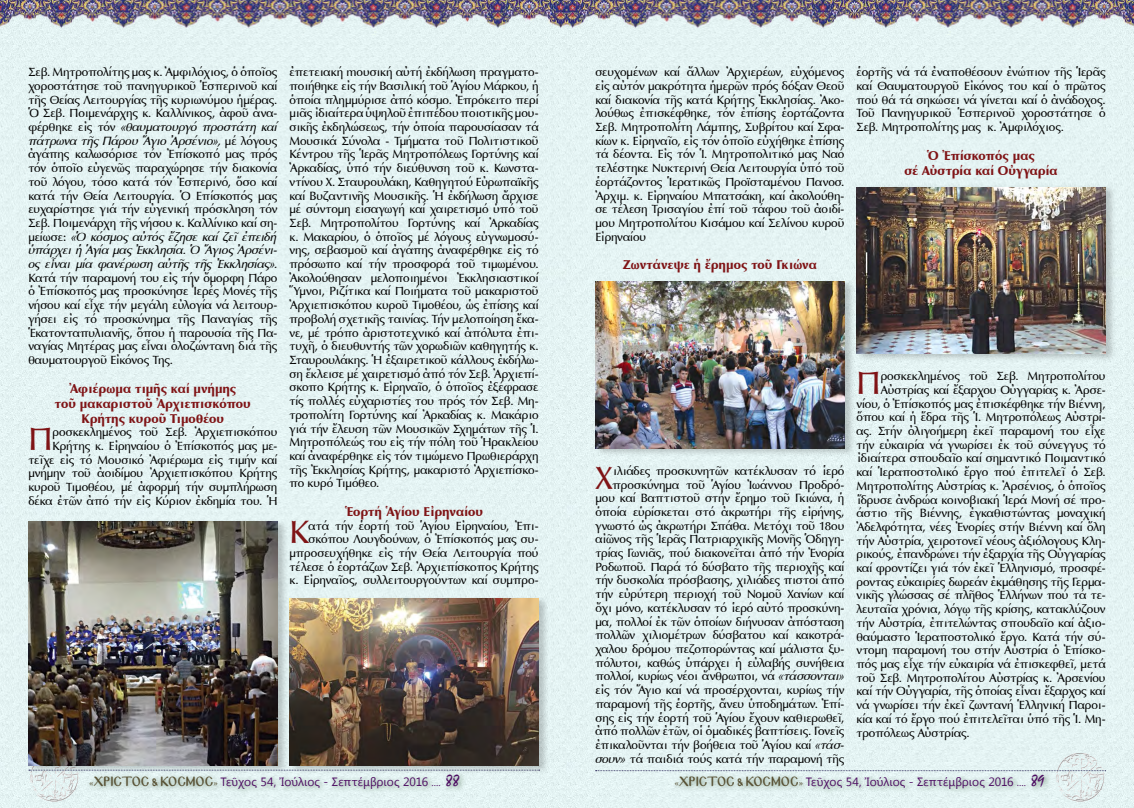
<style>
.page{position:relative;width:1134px;height:808px;background:#fff}
.page>*{position:absolute;margin:0;border:0;box-sizing:border-box;transform-origin:0 0}
.t1{font:32.4px "SK Optima Pol Uni W";color:#7f1416}
.t2{font:13px/15px "SK Optima Pol Uni W Bold";letter-spacing:.005em;color:#7f1416;text-align:center}
.t3{font:12px/13.7px "SK Optima Pol Uni W";letter-spacing:-.01em;color:#000;text-align:justify}
.t4{font:12px/13.7px "SK Optima Pol Uni W Italic";letter-spacing:-.02em;color:#000}
.t5{font:12px "Segoe UI";letter-spacing:.005em;color:#4d0c62}
.s1{font-family:"SK Optima Pol Uni W"}
.s2{font-family:"SK Optima Pol Uni W Italic"}
.s3{font-family:"Minion Pro";font-size:10px;color:#585134}
.s4{font-family:"Mg Byzantine UC Pol Normal";font-size:11.7px;color:#585134}
.s5{font-family:"Minion Pro";font-size:10px}
.s6{font-family:"Mistral";font-size:16px}
</style>
<div class="page">
<div style="left:0;top:64px;width:1134px;height:744px;background:#e4f3f3"></div>
<img style="left:0;top:0;width:1134px;height:64px">
<svg style="left:596px;top:770px;width:458px;height:1px"></svg>
<img style="left:1054px;top:751px;width:52px;height:51px">
<img style="left:28px;top:774px;width:51px;height:28px">
<div style="left:672px;top:771px;width:379px;height:25px;background:#133c0d;opacity:.45"></div>
<div style="left:86px;top:771px;width:381px;height:25px;background:#133c0d;opacity:.45"></div>
<div style="left:28px;top:519px;width:261px;height:255px;background:#000;opacity:.2"></div>
<img style="left:28px;top:522px;width:249px;height:243px">
<div style="left:289px;top:596px;width:261px;height:178px;background:#000;opacity:.2"></div>
<img style="left:289px;top:599px;width:250px;height:166px">
<div style="left:595px;top:279px;width:260px;height:178px;background:#000;opacity:.2"></div>
<img style="left:595px;top:282px;width:249px;height:166px">
<div style="left:856px;top:184px;width:261px;height:178px;background:#000;opacity:.2"></div>
<img style="left:856px;top:187px;width:250px;height:167px">
<p class="t3" style="left:28px;top:65px;width:251px">Σεβ. Μητροπολίτης μας κ. Ἀμφιλόχιος, ὁ ὁποῖος χοροστάτησε τοῦ πανηγυρικοῦ Ἑσπερινοῦ καί τῆς Θείας Λειτουργίας τῆς κυριωνύμου ἡμέρας.<br>Ὁ Σεβ. Ποιμενάρχης κ. Καλλίνικος, ἀφοῦ ἀνα-</p>
<p class="t4" style="left:28px;top:120px;width:251px"><span class="s1">φέρθηκε εἰς τόν</span> «θαυματουργό προστάτη καί πάτρωνα τῆς Πάρου Ἅγιο Ἀρσένιο», <span class="s1">μέ λόγους</span></p>
<p class="t3" style="left:28px;top:148px;width:251px">ἀγάπης καλωσόρισε τόν Ἐπίσκοπό μας πρός τόν ὁποῖο εὐγενῶς παραχώρησε τήν διακονία τοῦ λόγου, τόσο κατά τόν Ἑσπερινό, ὅσο καί κατά τήν Θεία Λειτουργία. Ὁ Επίσκοπός μας ευχαρίστησε γιά τήν εὐγενική πρόσκληση τόν Σεβ. Ποιμενάρχη τῆς νήσου κ. Καλλίνικο καί ση-</p>
<p class="t4" style="left:28px;top:230px;width:251px;text-align:justify"><span class="s1">μείωσε:</span> «Ὁ κόσμος αὐτός ἔζησε καί ζεῖ ἐπειδή ὑπάρχει ἡ Ἁγία μας Ἐκκλησία. Ὁ Ἅγιος Ἀρσένι&shy;ος εἶναι μία φανέρωση αὐτῆς τῆς Ἐκκλησίας».</p>
<p class="t3" style="left:28px;top:271px;width:251px">Κατά τήν παραμονή του εἰς τήν ὄμορφη Πάρο ὁ Ἐπίσκοπός μας προσκύνησε Ἱερές Μονές τῆς νήσου καί εἶχε τήν μεγάλη εὐλογία νά λειτουρ&shy;γήσει εἰς τό προσκύνημα τῆς Παναγίας τῆς Ἑκατονταπυλιανῆς, ὅπου ἡ παρουσία τῆς Πα&shy;ναγίας Μητέρας μας εἶναι ὁλοζώντανη διά τῆς θαυματουργοῦ Εἰκόνος Της.</p>
<p class="t2" style="left:55px;top:381px;width:198px">Ἀφιέρωμα τιμῆς καί μνήμης<br>τοῦ μακαριστοῦ Ἀρχιεπισκόπου<br>Κρήτης κυροῦ Τιμοθέου</p>
<h1 class="t1" style="left:28px;top:420px;width:26px">Π</h1>
<p class="t3" style="left:28px;top:425px;width:251px;text-align:right">ροσκεκλημένος τοῦ Σεβ. Ἀρχιεπισκόπου Κρήτης κ. Εἰρηναίου ὁ Ἐπίσκοπός μας με&shy;τεῖχε εἰς τό Μουσικό Ἀφιέρωμα εἰς τιμήν καί μνήμην τοῦ ἀοιδίμου Ἀρχιεπισκόπου Κρήτης κυροῦ Τιμοθέου, μέ ἀφορμή τήν συμπλήρωση δέκα ἐτῶν ἀπό τήν εἰς Κύριον ἐκδημία του. Ἡ</p>
<p class="t3" style="left:289px;top:65px;width:251px">ἐπετειακή mουσική αὐτή ἐκδήλωση πραγματο&shy;ποιήθηκε εἰς τήν Βασιλική τοῦ Ἁγίου Μάρκου, ἡ ὁποία πλημμύρισε ἀπό κόσμο. Ἐπρόκειτο περί μιᾶς ἰδιαίτερα ὑψηλοῦ ἐπιπέδου ποιοτικῆς μου&shy;σικῆς ἐκδηλώσεως, τήν ὁποία παρουσίασαν τά Μουσικά Σύνολα - Τμήματα τοῦ Πολιτιστικοῦ Κέντρου τῆς Ἱερᾶς Μητροπόλεως Γορτύνης καί Ἀρκαδίας, ὑπό τήν διεύθυνση τοῦ κ. Κωνστα&shy;ντίνου Χ. Σταυρουλάκη, Καθηγητού Εὐρωπαϊκῆς καί Βυζαντινῆς Μουσικῆς. Ἡ ἐκδήλωση ἄρχισε μέ σύντομη εἰσαγωγή καί χαιρετισμό ὑπό τοῦ Σεβ. Μητροπολίτου Γορτύνης καί Ἀρκαδίας κ. Μακαρίου, ὁ ὁποῖος μέ λόγους εὐγνωμοσύ&shy;νης, σεβασμοῦ καί ἀγάπης ἀναφέρθηκε εἰς τό πρόσωπο καί τήν προσφορά τοῦ τιμωμένου.<br>Ἀκολούθησαν μελοποιημένοι Ἐκκλησιαστικοί Ὕμνοι, Ριζίτικα καί Ποιήματα τοῦ μακαριστοῦ Ἀρχιεπισκόπου κυροῦ Τιμοθέου, ὡς ἐπίσης καί προβολή σχετικῆς ταινίας. Τήν μελοποίηση ἔκα&shy;νε, μέ τρόπο ἀριστοτεχνικό καί ἀπόλυτα ἐπι&shy;τυχῆ, ὁ διευθυντής τῶν χορωδιῶν καθηγητής κ.<br>Σταυρουλάκης. Ἡ ἐξαιρετικοῦ κάλλους ἐκδήλω&shy;ση ἔκλεισε μέ χαιρετισμό ἀπό τόν Σεβ. Ἀρχιεπί&shy;σκοπο Κρήτης κ. Εἰρηναῖο, ὁ ὁποῖος ἐξέφρασε τίς πολλές εὐχαριστίες του πρός τόν Σεβ. Μη&shy;τροπολίτη Γορτύνης καί Ἀρκαδίας κ. Μακάριο γιά τήν ἔλευση τῶν Μουσικῶν Σχημάτων τῆς Ἱ.<br>Μητροπόλεώς του εἰς τήν πόλη τοῦ Ἡρακλείου καί ἀναφέρθηκε εἰς τόν τιμώμενο Πρωθιεράρχη τῆς Ἐκκλησίας Κρήτης, μακαριστό Ἀρχιεπίσκο&shy;πο κυρό Τιμόθεο.</p>
<p class="t2" style="left:345px;top:504px;width:140px">Ἑορτή Ἁγίου Εἰρηναίου</p>
<h1 class="t1" style="left:289px;top:513px;width:21px">Κ</h1>
<p class="t3" style="left:289px;top:519px;width:251px;text-align:right">ατά τήν ἑορτή τοῦ Ἁγίου Εἰρηναίου, Ἐπι&shy;σκόπου Λουγδούνων, ὁ Ἐπίσκοπός μας συ&shy;μπροσευχήθηκε εἰς τήν Θεία Λειτουργία πού τέλεσε ὁ ἑορτάζων Σεβ. Ἀρχιεπίσκοπος Κρήτης κ. Εἰρηναῖος, συλλειτουργούντων καί συμπρο-</p>
<p class="t3" style="left:595px;top:65px;width:251px">σευχομένων καί ἄλλων Ἀρχιερέων, εὐχόμενος εἰς αὐτόν μακρότητα ἡμερῶν πρός δόξαν Θεοῦ καί διακονία τῆς κατά Κρήτης Ἐκκλησίας. Ἀκο&shy;λούθως ἐπισκέφθηκε, τόν ἐπίσης ἑορτάζοντα Σεβ. Μητροπολίτη Λάμπης, Συβρίτου καί Σφα&shy;κίων κ. Εἰρηναῖο, εἰς τόν ὁποῖο εὐχήθηκε ἐπίσης τά δέοντα. Εἰς τόν Ἱ. Μητροπολιτικό μας Ναό τελέστηκε Νυκτερινή Θεία Λειτουργία ὑπό τοῦ ἑορτάζοντος Ἱερατικῶς Προϊσταμένου Πανοσ.<br>Ἀρχιμ. κ. Εἰρηναίου Μπατσάκη, καί ἀκολούθη&shy;σε τέλεση Τρισαγίου ἐπί τοῦ τάφου τοῦ ἀοιδί&shy;μου Μητροπολίτου Κισάμου καί Σελίνου κυροῦ Εἰρηναίου</p>
<p class="t2" style="left:623px;top:258px;width:196px">Ζωντάνεψε ἡ ἔρημος τοῦ Γκιώνα</p>
<p class="t3" style="left:856px;top:65px;width:251px">ἑορτῆς νά τά ἐναποθέσουν ἐνώπιον τῆς Ἱερᾶς καί Θαυματουργοῦ Εἰκόνος του καί ὁ πρῶτος πού θά τά σηκώσει νά γίνεται καί ὁ ἀνάδοχος.<br>Τοῦ Πανηγυρικοῦ Ἑσπερινοῦ χοροστάτησε ὁ Σεβ. Μητροπολίτης μας κ. Ἀμφιλόχιος.</p>
<p class="t2" style="left:904px;top:148px;width:155px">Ὁ Ἐπίσκοπός μας<br>σέ Αὐστρία καί Οὐγγαρία</p>
<p class="t3" style="left:595px;top:464px;width:251px;text-align:right">ιλιάδες προσκυνητῶν κατέκλυσαν τό ἱερό προσκύνημα τοῦ Ἁγίου Ἰωάννου Προδρό&shy;μου καί Βαπτιστοῦ στήν ἔρημο τοῦ Γκιώνα, ἡ ὁποία εὑρίσκεται στό ἀκρωτήρι τῆς εἰρήνης, γνωστό ὡς ἀκρωτήρι Σπάθα. Μετόχι τοῦ 18ου αἰῶνος τῆς Ἱερᾶς Πατριαρχικῆς Μονῆς Ὁδηγη&shy;τρίας Γωνιᾶς, πού διακονεῖται ἀπό τήν Ἐνορία Ροδωποῦ. Παρά τό δύσβατο τῆς περιοχῆς καί τήν δυσκολία πρόσβασης, χιλιάδες πιστοί ἀπό τήν εὐρύτερη περιοχή τοῦ Νομοῦ Χανίων καί ὄχι μόνο, κατέκλυσαν τό ἱερό αὐτό προσκύνη&shy;μα, πολλοί ἐκ τῶν ὁποίων διήνυσαν ἀπόσταση πολλῶν χιλιομέτρων δύσβατου καί κακοτρά&shy;χαλου δρόμου πεζοπορώντας καί μάλιστα ξυ&shy;πόλυτοι, καθώς ὑπάρχει ἡ εὐλαβής συνήθεια πολλοί, κυρίως νέοι ἄνθρωποι, νά <span class="s2">«τάσσονται» </span>εἰς τόν Ἅγιο καί νά προσέρχονται, κυρίως τήν παραμονή τῆς ἑορτῆς, ἄνευ ὑποδημάτων. Ἐπί&shy;σης εἰς τήν ἑορτή τοῦ Ἁγίου ἔχουν καθιερωθεῖ, ἀπό πολλῶν ἐτῶν, οἱ ὁμαδικές βαπτίσεις. Γονεῖς ἐπικαλοῦνται τήν βοήθεια τοῦ Ἁγίου καί <span class="s2">«τάσ&shy;σουν»</span> τά παιδιά τούς κατά τήν παραμονή τῆς</p>
<h1 class="t1" style="left:595px;top:458px;width:19px">Χ</h1>
<h1 class="t1" style="left:856px;top:364px;width:26px">Π</h1>
<p class="t3" style="left:881px;top:369px;width:226px">ροσκεκλημένος τοῦ Σεβ. Μητροπολίτου</p>
<p class="t3" style="left:881px;top:383px;width:226px">Αὐστρίας καί ἔξαρχου Οὐγγαρίας κ. Ἀρσε-</p>
<p class="t3" style="left:856px;top:397px;width:251px">νίου, ὁ Ἐπίσκοπός μας ἐπισκέφθηκε τήν Βιέννη,</p>
<p class="t3" style="left:856px;top:410px;width:251px">ὅπου καί ἡ ἕδρα τῆς Ἱ. Μητροπόλεως Αὐστρί-</p>
<p class="t3" style="left:856px;top:424px;width:251px">ας. Στήν ὀλιγοήμερη ἐκεῖ παραμονή του εἶχε</p>
<p class="t3" style="left:856px;top:438px;width:251px">τήν εὐκαιρία νά γνωρίσει ἐκ τοῦ σύνεγγυς τό</p>
<p class="t3" style="left:856px;top:452px;width:251px">ἰδιαίτερα σπουδαῖο καί σημαντικό Ποιμαντικό</p>
<p class="t3" style="left:856px;top:465px;width:251px">καί Ἱεραποστολικό ἔργο πού ἐπιτελεῖ ὁ Σεβ.</p>
<p class="t3" style="left:856px;top:479px;width:251px">Μητροπολίτης Αὐστρίας κ. Ἀρσένιος, ὁ ὁποῖος</p>
<p class="t3" style="left:856px;top:493px;width:251px">ἵδρυσε ἀνδρώα κοινοβιακή Ἱερά Μονή σέ προ-</p>
<p class="t3" style="left:856px;top:506px;width:251px">άστιο τῆς Βιέννης, ἐγκαθιστώντας μοναχική</p>
<p class="t3" style="left:856px;top:520px;width:251px">Ἀδελφότητα, νέες Ἐνορίες στήν Βιέννη καί ὅλη</p>
<p class="t3" style="left:856px;top:534px;width:251px">τήν Αὐστρία, χειροτονεῖ νέους ἀξιόλογους Κλη-</p>
<p class="t3" style="left:856px;top:548px;width:251px">ρικούς, ἐπανδρώνει τήν ἐξαρχία τῆς Οὐγγαρίας</p>
<p class="t3" style="left:856px;top:561px;width:251px">καί φροντίζει γιά τόν ἐκεῖ Ἑλληνισμό, προσφέ-</p>
<p class="t3" style="left:856px;top:575px;width:251px">ροντας εὐκαιρίες δωρεάν ἐκμάθησης τῆς Γερμα-</p>
<p class="t3" style="left:856px;top:589px;width:251px">νικῆς γλώσσας σέ πλῆθος Ἑλλήνων πού τά τε-</p>
<p class="t3" style="left:856px;top:602px;width:251px">λευταῖα χρόνια, λόγῳ τῆς κρίσης, κατακλύζουν</p>
<p class="t3" style="left:856px;top:616px;width:251px">τήν Αὐστρία, ἐπιτελώντας σπουδαῖο καί ἀξιο-</p>
<p class="t3" style="left:856px;top:630px;width:251px">θαύμαστο Ἱεραποστολικό ἔργο. Κατά τήν σύ-</p>
<p class="t3" style="left:856px;top:643px;width:251px">ντομη παραμονή του στήν Αὐστρία ὁ Ἐπίσκο-</p>
<p class="t3" style="left:856px;top:657px;width:251px">πός μας εἶχε τήν εὐκαιρία νά ἐπισκεφθεῖ, μετά</p>
<p class="t3" style="left:856px;top:671px;width:251px">τοῦ Σεβ. Μητροπολίτου Αὐστρίας κ. Ἀρσενίου</p>
<p class="t3" style="left:856px;top:685px;width:251px">καί τήν Οὐγγαρία, τῆς ὁποίας εἶναι ἔξαρχος καί</p>
<p class="t3" style="left:856px;top:698px;width:251px">νά γνωρίσει τήν ἐκεῖ ζωντανή Ἑλληνική Παροι-</p>
<p class="t3" style="left:856px;top:712px;width:251px">κία καί τό ἔργο πού ἐπιτελεῖται ὑπό τῆς Ἱ. Μη-</p>
<p class="t3" style="left:856px;top:726px;width:115px">τροπόλεως Αὐστρίας.</p>
<p class="t5" style="left:89px;top:773px;width:372px"><span class="s3">«</span><span class="s4">ΧΡΙΣΤΟΣ &amp; ΚΟΣΜΟΣ</span><span class="s3">»</span> Τεῦχος 54, Ἰούλιος - Σεπτέμβριος 2016 <span class="s5">....</span> <span class="s6">88</span></p>
<p class="t5" style="left:674px;top:773px;width:372px"><span class="s3">«</span><span class="s4">ΧΡΙΣΤΟΣ &amp; ΚΟΣΜΟΣ</span><span class="s3">»</span> Τεῦχος 54, Ἰούλιος - Σεπτέμβριος 2016 <span class="s5">....</span> <span class="s6">89</span></p>
</div>
